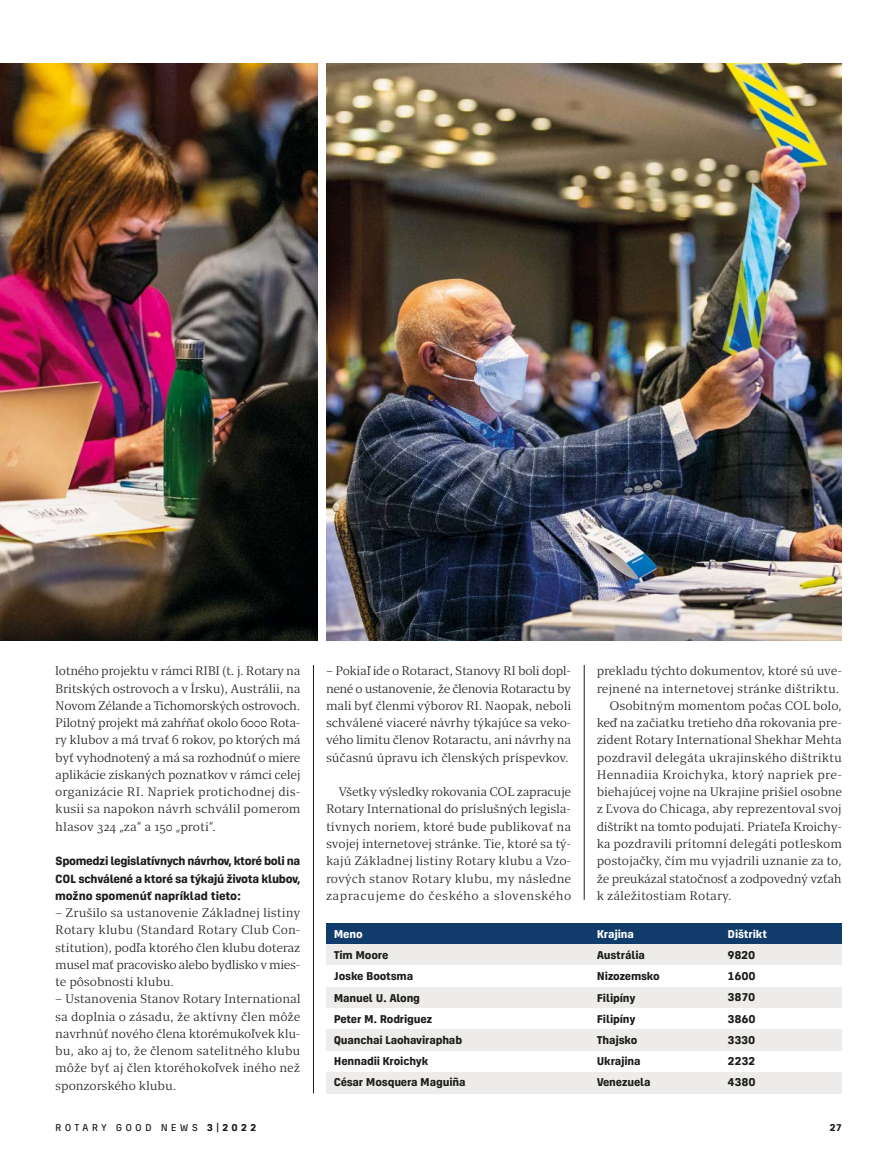
<style>
.page{position:relative;width:893px;height:1170px;background:#fff}
.page>*{position:absolute;margin:0;border:0;box-sizing:border-box;transform-origin:0 0}
.t1{font:12.6px/17.2px "Clara Serif";letter-spacing:-.01em;color:#1d1d1b;text-align:justify}
.t2{font:700 12.6px/17.2px "Corridor";letter-spacing:-.01em;color:#1d1d1b;text-align:justify}
.t3{font:12.6px "Clara Serif";letter-spacing:.015em;color:#1d1d1b}
.t4{font:700 12px/21.1px "Corridor";letter-spacing:-.015em;color:#1d1d1b}
.t5{font:700 12px "Corridor";letter-spacing:-.015em;color:#fff}
.t6{font:500 10.5px "Corridor";letter-spacing:.295em;color:#1d1d1b}
.t7{font:700 10.5px "Corridor";color:#1d1d1b}
.s1{font-weight:700}
</style>
<div class="page">
<hr style="left:313px;top:665px;width:1px;height:428px;background:#1d1d1b">
<hr style="left:584px;top:665px;width:1px;height:234px;background:#1d1d1b">
<img style="left:0;top:64px;width:317px;height:577px">
<img style="left:326px;top:64px;width:516px;height:577px">
<div style="left:326px;top:923px;width:516px;height:21px;background:#113b6a"></div>
<div style="left:326px;top:944px;width:516px;height:21px;background:#edecea"></div>
<div style="left:326px;top:986px;width:516px;height:22px;background:#edecea"></div>
<div style="left:326px;top:1029px;width:516px;height:21px;background:#edecea"></div>
<div style="left:326px;top:1071px;width:516px;height:22px;background:#edecea"></div>
<p class="t1" style="left:55px;top:662px;width:247px">lotného projektu v rámci RIBI (t. j. Rotary na Britských ostrovoch a v Írsku), Austrálii, na Novom Zélande a Tichomorských ostrovoch.<br>Pilotný projekt má zahŕňať okolo 6000 Rota&shy;ry klubov a má trvať 6 rokov, po ktorých má byť vyhodnotený a má sa rozhodnúť o miere aplikácie získaných poznatkov v rámci celej organizácie RI. Napriek protichodnej dis&shy;kusii sa napokon návrh schválil pomerom hlasov 324 „za“ a 150 „proti“.</p>
<p class="t2" style="left:55px;top:852px;width:247px">Spomedzi legislatívnych návrhov, ktoré boli na COL schválené a ktoré sa týkajú života klubov, možno spomenúť napríklad tieto:</p>
<p class="t1" style="left:55px;top:904px;width:247px">– Zrušilo sa ustanovenie Základnej listiny Rotary klubu (Standard Rotary Club Con&shy;stitution), podľa ktorého člen klubu doteraz musel mať pracovisko alebo bydlisko v mies&shy;te pôsobnosti klubu.</p>
<p class="t1" style="left:55px;top:990px;width:247px">– Ustanovenia Stanov Rotary International sa doplnia o zásadu, že aktívny člen môže navrhnúť nového člena ktorémukoľvek klu&shy;bu, ako aj to, že členom satelitného klubu môže byť aj člen ktoréhokoľvek iného než sponzorského klubu.</p>
<p class="t1" style="left:326px;top:662px;width:247px">– Pokiaľ ide o Rotaract, Stanovy RI boli dopl&shy;nené o ustanovenie, že členovia Rotaractu by mali byť členmi výborov RI. Naopak, neboli schválené viaceré návrhy týkajúce sa veko&shy;vého limitu členov Rotaractu, ani návrhy na súčasnú úpravu ich členských príspevkov.</p>
<p class="t1" style="left:326px;top:783px;width:247px;text-align:left;text-indent:13px">Všetky výsledky rokovania COL zapracuje Rotary International do príslušných legisla&shy;tívnych noriem, ktoré bude publikovať na svojej internetovej stránke. Tie, ktoré sa tý&shy;kajú Základnej listiny Rotary klubu a Vzo&shy;rových stanov Rotary klubu, my následne zapracujeme do českého a slovenského</p>
<p class="t5" style="left:334px;top:927px;width:30px">Meno</p>
<p class="t4" style="left:334px;top:944px;width:133px">Tim Moore<br>Joske Bootsma<br>Manuel U. Along<br>Peter M. Rodriguez<br>Quanchai Laohaviraphab<br>Hennadii Kroichyk<br>César Mosquera Maguiña</p>
<p class="t1" style="left:597px;top:662px;width:247px">prekladu týchto dokumentov, ktoré sú uve-</p>
<p class="t1" style="left:597px;top:680px;width:244px">rejnené na internetovej stránke dištriktu.</p>
<p class="t1" style="left:609px;top:697px;width:234px">Osobitným momentom počas COL bolo,</p>
<p class="t1" style="left:597px;top:714px;width:247px">keď na začiatku tretieho dňa rokovania pre-</p>
<p class="t1" style="left:597px;top:731px;width:247px">zident Rotary International Shekhar Mehta</p>
<p class="t1" style="left:597px;top:749px;width:247px">pozdravil delegáta ukrajinského dištriktu</p>
<p class="t3" style="left:597px;top:767px;width:247px">Hennadiia Kroichyka, ktorý napriek pre-</p>
<p class="t1" style="left:597px;top:783px;width:247px">biehajúcej vojne na Ukrajine prišiel osobne</p>
<p class="t1" style="left:597px;top:800px;width:247px">z Ľvova do Chicaga, aby reprezentoval svoj</p>
<p class="t1" style="left:597px;top:818px;width:247px">dištrikt na tomto podujatí. Priateľa Kroichy-</p>
<p class="t1" style="left:597px;top:835px;width:247px">ka pozdravili prítomní delegáti potleskom</p>
<p class="t1" style="left:597px;top:852px;width:247px">postojačky, čím mu vyjadrili uznanie za to,</p>
<p class="t1" style="left:597px;top:869px;width:247px">že preukázal statočnosť a zodpovedný vzťah</p>
<p class="t1" style="left:597px;top:887px;width:136px">k záležitostiam Rotary.</p>
<p class="t5" style="left:597px;top:927px;width:39px">Krajina</p>
<p class="t4" style="left:597px;top:944px;width:65px">Austrália<br>Nizozemsko<br>Filipíny<br>Filipíny<br>Thajsko<br>Ukrajina<br>Venezuela</p>
<p class="t5" style="left:728px;top:927px;width:41px">Dištrikt</p>
<p class="t4" style="left:728px;top:944px;width:30px;text-align:justify">9820<br>1600<br>3870<br>3860<br>3330<br>2232<br>4380</p>
<p class="t6" style="left:55px;top:1121px;width:203px">ROTARY GOOD NEWS <span class="s1">3|2022</span></p>
<p class="t7" style="left:829px;top:1121px;width:14px">27</p>
</div>
